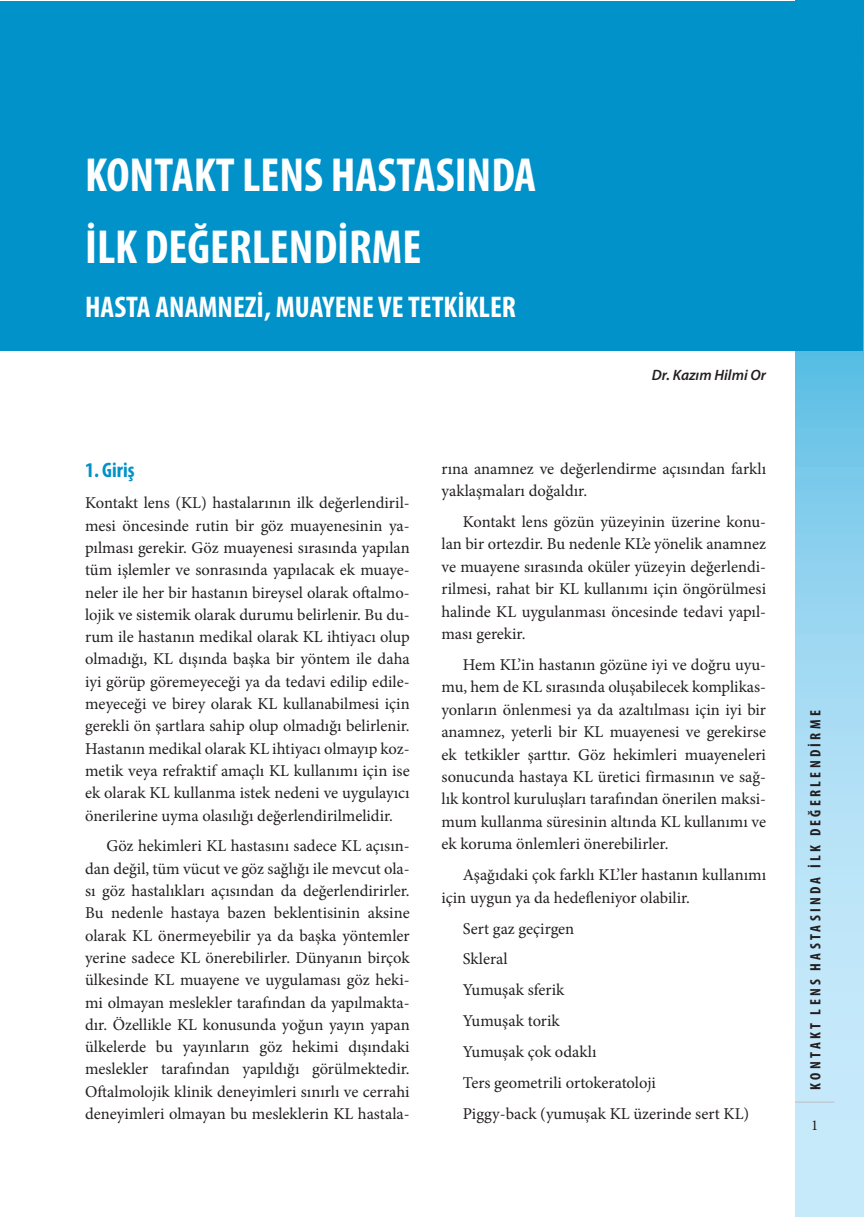
<style>
.page{position:relative;width:864px;height:1217px;background:#fff}
.page>*{position:absolute;margin:0;border:0;box-sizing:border-box;transform-origin:0 0}
.t1{font:700 condensed 48px "Myriad Pro";color:#fff}
.t2{font:700 condensed 30px "Myriad Pro";color:#fff}
.t3{font:700 condensed 21px "Myriad Pro";color:#0092c8}
.t4{font:16.5px/22.4px "Minion Pro";color:#231f20;text-align:justify}
.t5{font:700 condensed 15px "Myriad Pro";letter-spacing:.22em;color:#231f20}
.t6{font:italic 600 15px "Myriad Pro";color:#231f20}
.t7{font:15px "Minion Pro";color:#231f20}
</style>
<div class="page">
<svg style="left:794px;top:0;width:69px;height:1216px;background:#a4dbf3"></svg>
<hr style="left:794px;top:1101px;width:40px;height:1px;background:#bcbdc0">
<div style="left:1px;top:1px;width:861px;height:349px;background:#0092c8"></div>
<h1 class="t1" style="left:85px;top:145px;width:22px">KONTAKT</h1>
<h1 class="t1" style="left:242px;top:145px;width:21px">LENS</h1>
<h1 class="t1" style="left:331px;top:145px;width:45px">HASTASIN</h1>
<h1 class="t1" style="left:491px;top:145px;width:45px">DA</h1>
<h1 class="t1" style="left:85px;top:217px;width:146px">İLK DEĞERLEN</h1>
<h1 class="t1" style="left:313px;top:217px;width:45px">DİRME</h1>
<h2 class="t2" style="left:85px;top:288px;width:29px">HASTA</h2>
<h2 class="t2" style="left:155px;top:288px;width:16px">ANAMNE</h2>
<h2 class="t2" style="left:245px;top:288px;width:46px">Zİ, MUAYENE</h2>
<h2 class="t2" style="left:378px;top:288px;width:43px">VETETKİKLER</h2>
<p class="t6" style="left:651px;top:366px;width:116px">Dr. Kazım Hilmi Or</p>
<p class="t3" style="left:85px;top:457px;width:51px">1. Giriş</p>
<p class="t4" style="left:85px;top:492px;width:326px">Kontakt lens (KL) hastalarının ilk değerlendiril&shy;mesi öncesinde rutin bir göz muayenesinin ya&shy;pılması gerekir. Göz muayenesi sırasında yapılan tüm işlemler ve sonrasında yapılacak ek muaye&shy;neler ile her bir hastanın bireysel olarak oftalmo&shy;lojik ve sistemik olarak durumu belirlenir. Bu du&shy;rum ile hastanın medikal olarak KL ihtiyacı olup olmadığı, KL dışında başka bir yöntem ile daha iyi görüp göremeyeceği ya da tedavi edilip edile&shy;meyeceği ve birey olarak KL kullanabilmesi için gerekli ön şartlara sahip olup olmadığı belirlenir.<br>Hastanın medikal olarak KL ihtiyacı olmayıp koz&shy;metik veya refraktif amaçlı KL kullanımı için ise ek olarak KL kullanma istek nedeni ve uygulayıcı önerilerine uyma olasılığı değerlendirilmelidir.</p>
<p class="t4" style="left:85px;top:834px;width:326px;text-indent:21px">Göz hekimleri KL hastasını sadece KL açısın&shy;dan değil, tüm vücut ve göz sağlığı ile mevcut ola&shy;sı göz hastalıkları açısından da değerlendirirler.<br>Bu nedenle hastaya bazen beklentisinin aksine olarak KL önermeyebilir ya da başka yöntemler yerine sadece KL önerebilirler. Dünyanın birçok ülkesinde KL muayene ve uygulaması göz heki&shy;mi olmayan meslekler tarafından da yapılmakta&shy;dır. Özellikle KL konusunda yoğun yayın yapan ülkelerde bu yayınların göz hekimi dışındaki meslekler tarafından yapıldığı görülmektedir.<br>Oftalmolojik klinik deneyimleri sınırlı ve cerrahi deneyimleri olmayan bu mesleklerin KL hastala-</p>
<p class="t4" style="left:441px;top:457px;width:326px">rına anamnez ve değerlendirme açısından farklı yaklaşmaları doğaldır.</p>
<p class="t4" style="left:441px;top:510px;width:326px;text-indent:21px">Kontakt lens gözün yüzeyinin üzerine konu&shy;lan bir ortezdir. Bu nedenle KL’e yönelik anamnez ve muayene sırasında oküler yüzeyin değerlendi&shy;rilmesi, rahat bir KL kullanımı için öngörülmesi halinde KL uygulanması öncesinde tedavi yapıl&shy;ması gerekir.</p>
<p class="t4" style="left:441px;top:653px;width:326px;text-indent:21px">Hem KL’in hastanın gözüne iyi ve doğru uyu&shy;mu, hem de KL sırasında oluşabilecek komplikas&shy;yonların önlenmesi ya da azaltılması için iyi bir anamnez, yeterli bir KL muayenesi ve gerekirse ek tetkikler şarttır. Göz hekimleri muayeneleri sonucunda hastaya KL üretici firmasının ve sağ&shy;lık kontrol kuruluşları tarafından önerilen maksi&shy;mum kullanma süresinin altında KL kullanımı ve ek koruma önlemleri önerebilirler.</p>
<p class="t4" style="left:441px;top:863px;width:326px;text-indent:21px">Aşağıdaki çok farklı KL’ler hastanın kullanımı için uygun ya da hedefleniyor olabilir.</p>
<p class="t4" style="left:462px;top:912px;width:288px;line-height:30.9px;text-align:left">Sert gaz geçirgen<br>Skleral<br>Yumuşak sferik<br>Yumuşak torik<br>Yumuşak çok odaklı<br>Ters geometrili ortokeratoloji<br>Piggy-back (yumuşak KL üzerinde sert KL)</p>
<p class="t5" style="left:805px;top:1089px;width:380px;rotate:-90deg">KONTAKT LENS HASTASINDA İLK DEĞERLENDİRME</p>
<p class="t7" style="left:810px;top:1114px;width:9px">1</p>
</div>
